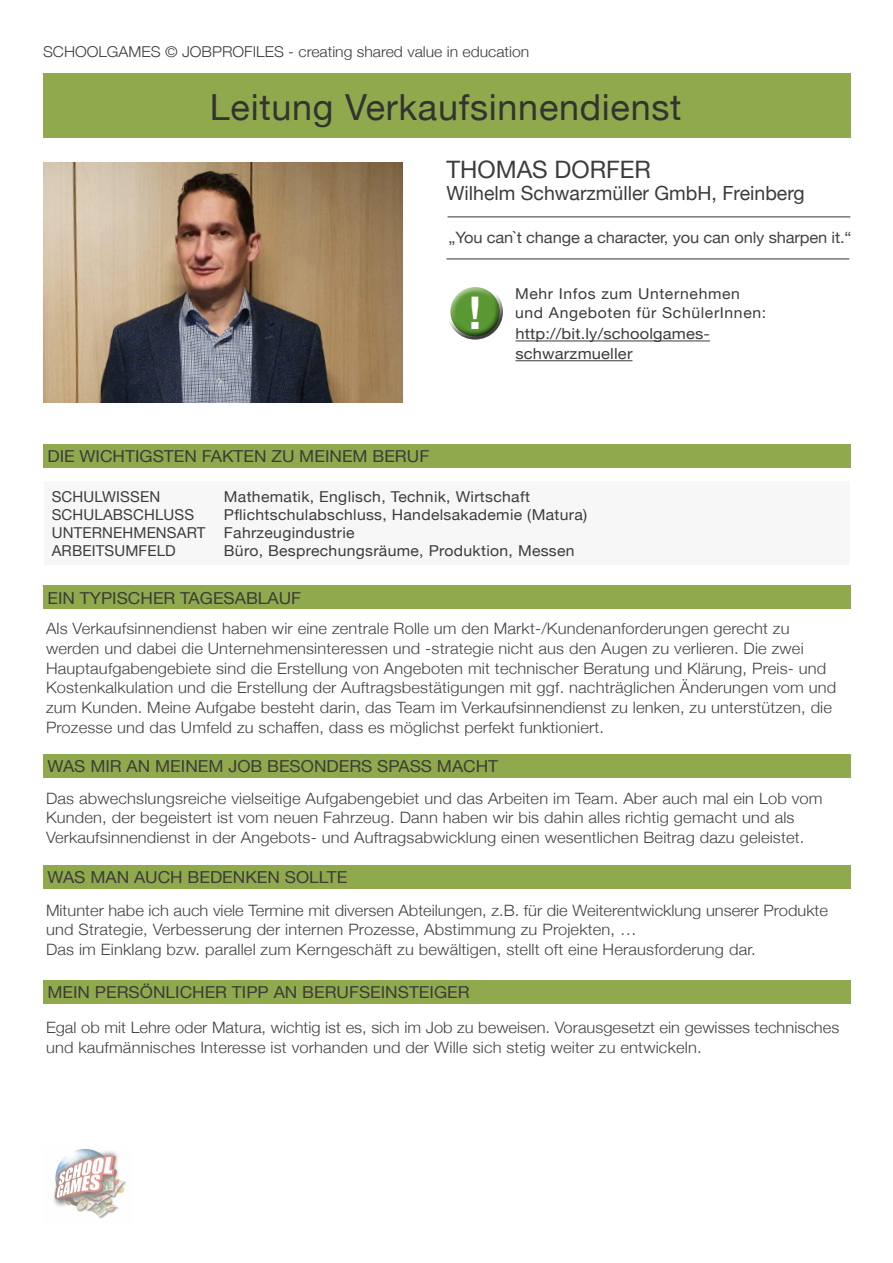
<style>
.page{position:relative;width:893px;height:1263px;background:#fff}
.page>*{position:absolute;margin:0;border:0;box-sizing:border-box;transform-origin:0 0}
.t1{font:700 45px "Helvetica Neue";color:#fff}
.t2{font:36px "Helvetica Neue";letter-spacing:.02em;color:#333332}
.t3{font:24px "Helvetica Neue";color:#3c3c3b}
.t4{font:19.5px "Helvetica Neue";color:#3c3c3b}
.t5{font:16.5px "Helvetica Neue";color:#3c3c3b;scale:1.05 1}
.t6{font:300 15.6px/19.8px "Helvetica Neue";letter-spacing:.01em;color:#454444;scale:1.05 1}
.t7{font:15.6px "Helvetica Neue";letter-spacing:-.01em;color:#454444;scale:1.05 1}
.t8{font:15.15px/19.8px "Helvetica Neue";letter-spacing:.01em;color:#3c3c3b;scale:1.09 1}
.t9{font:15px "Helvetica Neue";letter-spacing:.02em;color:#3c3c3b;scale:1.05 1}
.t10{font:300 15px "Helvetica Neue";color:#3c3c3b;scale:1.05 1}
.t11{font:15px "Helvetica Neue";letter-spacing:.02em;color:#3c3c3b}
.t12{font:15px "Helvetica Neue";letter-spacing:.04em;color:#3c3c3b;scale:1.05 1}
</style>
<div class="page">
<div style="left:44px;top:481px;width:806px;height:83px;background:#f7f7f7"></div>
<div style="left:43px;top:73px;width:807px;height:64px;background:#90a94c"></div>
<div style="left:43px;top:444px;width:807px;height:24px;background:#90a94c"></div>
<div style="left:43px;top:585px;width:807px;height:23px;background:#90a94c"></div>
<div style="left:43px;top:754px;width:807px;height:23px;background:#90a94c"></div>
<div style="left:43px;top:865px;width:807px;height:24px;background:#90a94c"></div>
<div style="left:43px;top:980px;width:807px;height:23px;background:#90a94c"></div>
<img style="left:43px;top:162px;width:359px;height:241px">
<hr style="left:448px;top:216px;width:402px;height:1px;background:#4a4a49">
<hr style="left:446px;top:258px;width:403px;height:1px;background:#4a4a49">
<div style="left:446px;top:283px;width:57px;height:41px;background:#fff;opacity:.75"></div>
<div style="left:446px;top:292px;width:57px;height:49px;background:#000;opacity:.75"></div>
<img style="left:53px;top:1149px;width:73px;height:70px">
<hr style="left:515px;top:341px;width:195px;height:1px;background:#3c3c3b">
<hr style="left:515px;top:360px;width:117px;height:1px;background:#3c3c3b">
<p class="t10" style="left:43px;top:39px;width:465px">SCHOOLGAMES © JOBPROFILES - creating shared value in education</p>
<p class="t2" style="left:210px;top:81px;width:473px">Leitung Verkaufsinnendienst</p>
<p class="t3" style="left:446px;top:152px;width:206px">THOMAS DORFER</p>
<p class="t4" style="left:446px;top:179px;width:360px">Wilhelm Schwarzmüller GmbH, Freinberg</p>
<p class="t7" style="left:449px;top:226px;width:385px">„You can`t change a character, you can only sharpen it.“</p>
<p class="t5" style="left:47px;top:444px;width:365px">DIE WICHTIGSTEN FAKTEN ZU MEINEM BERUF</p>
<p class="t1" style="left:469px;top:278px;width:14px">!</p>
<p class="t12" style="left:515px;top:283px;width:216px">Mehr Infos zum Unternehmen</p>
<p class="t12" style="left:515px;top:302px;width:241px">und Angeboten für SchülerInnen:</p>
<p class="t8" style="left:515px;top:325px;width:180px">http://bit.ly/schoolgames&shy;schwarzmueller</p>
<p class="t11" style="left:52px;top:485px;width:110px">SCHULWISSEN</p>
<p class="t11" style="left:52px;top:503px;width:144px">SCHULABSCHLUSS</p>
<p class="t11" style="left:52px;top:521px;width:155px">UNTERNEHMENSART</p>
<p class="t11" style="left:52px;top:539px;width:126px">ARBEITSUMFELD</p>
<p class="t9" style="left:224px;top:485px;width:293px">Mathematik, Englisch, Technik, Wirtschaft</p>
<p class="t9" style="left:224px;top:503px;width:348px">Pflichtschulabschluss, Handelsakademie (Matura)</p>
<p class="t9" style="left:224px;top:521px;width:126px">Fahrzeugindustrie</p>
<p class="t9" style="left:224px;top:539px;width:336px">Büro, Besprechungsräume, Produktion, Messen</p>
<p class="t5" style="left:47px;top:586px;width:243px">EIN TYPISCHER TAGESABLAUF</p>
<p class="t6" style="left:46px;top:617px;width:754px">Als Verkaufsinnendienst haben wir eine zentrale Rolle um den Markt-/Kundenanforderungen gerecht zu werden und dabei die Unternehmensinteressen und -strategie nicht aus den Augen zu verlieren. Die zwei Hauptaufgabengebiete sind die Erstellung von Angeboten mit technischer Beratung und Klärung, Preis- und Kostenkalkulation und die Erstellung der Auftragsbestätigungen mit ggf. nachträglichen Änderungen vom und zum Kunden. Meine Aufgabe besteht darin, das Team im Verkaufsinnendienst zu lenken, zu unterstützen, die Prozesse und das Umfeld zu schaffen, dass es möglichst perfekt funktioniert.</p>
<p class="t5" style="left:47px;top:754px;width:431px">WAS MIR AN MEINEM JOB BESONDERS SPASS MACHT</p>
<p class="t6" style="left:46px;top:787px;width:741px">Das abwechslungsreiche vielseitige Aufgabengebiet und das Arbeiten im Team. Aber auch mal ein Lob vom<br>Kunden, der begeistert ist vom neuen Fahrzeug. Dann haben wir bis dahin alles richtig gemacht und als<br>Verkaufsinnendienst in der Angebots- und Auftragsabwicklung einen wesentlichen Beitrag dazu geleistet.</p>
<p class="t5" style="left:47px;top:866px;width:287px">WAS MAN AUCH BEDENKEN SOLLTE</p>
<p class="t6" style="left:46px;top:899px;width:746px">Mitunter habe ich auch viele Termine mit diversen Abteilungen, z.B. für die Weiterentwicklung unserer Produkte und Strategie, Verbesserung der internen Prozesse, Abstimmung zu Projekten, …</p>
<p class="t6" style="left:46px;top:938px;width:677px">Das im Einklang bzw. parallel zum Kerngeschäft zu bewältigen, stellt oft eine Herausforderung dar.</p>
<p class="t5" style="left:47px;top:980px;width:404px">MEIN PERSÖNLICHER TIPP AN BERUFSEINSTEIGER</p>
<p class="t6" style="left:46px;top:1017px;width:757px">Egal ob mit Lehre oder Matura, wichtig ist es, sich im Job zu beweisen. Vorausgesetzt ein gewisses technisches und kaufmännisches Interesse ist vorhanden und der Wille sich stetig weiter zu entwickeln.</p>
</div>
